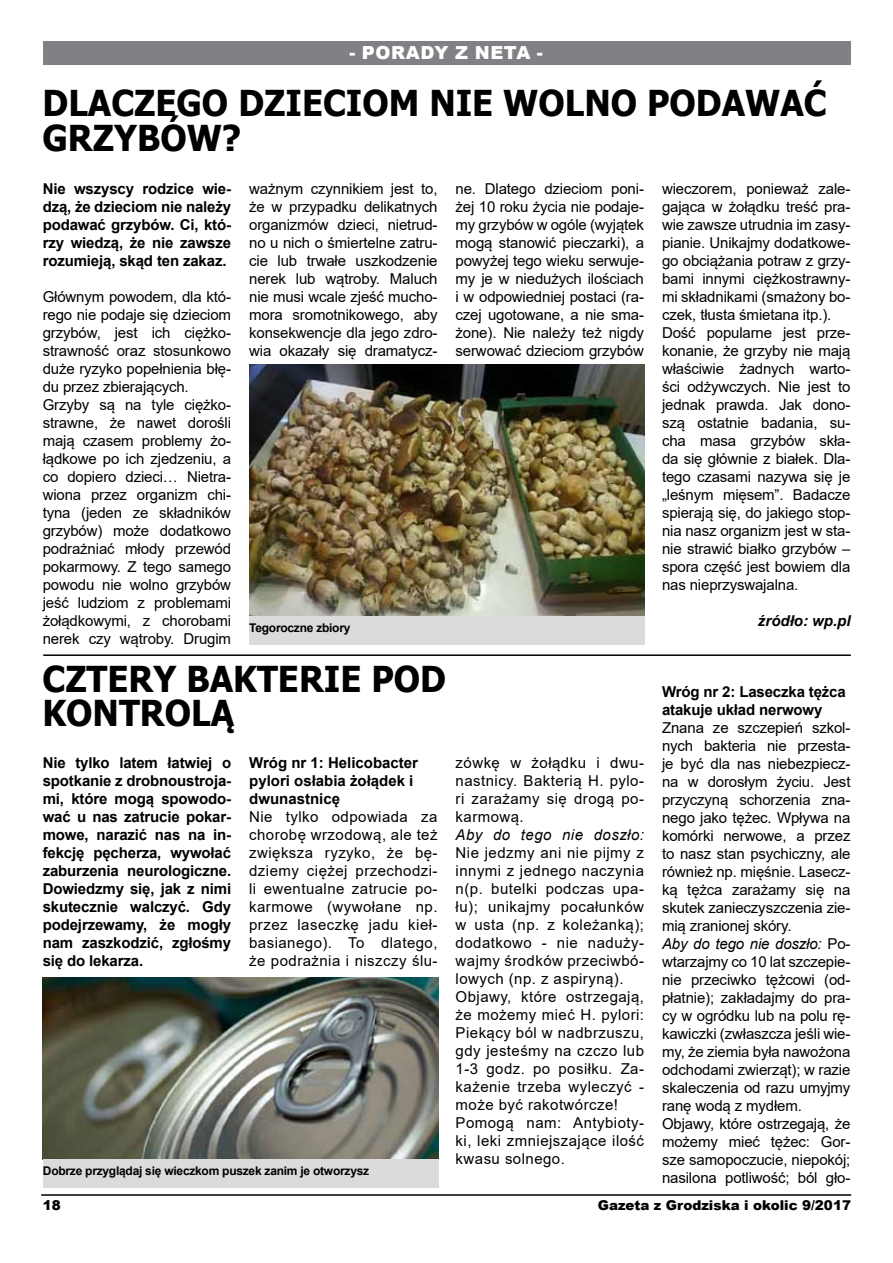
<style>
.page{position:relative;width:893px;height:1263px;background:#fff}
.page>*{position:absolute;margin:0;border:0;box-sizing:border-box;transform-origin:0 0}
.t1{font:700 35.7px/34.2px "Tahoma";color:#000;scale:.96 1}
.t2{font:900 18px "Arial";letter-spacing:.035em;color:#fff}
.t3{font:15px/18px "Arial";letter-spacing:-.01em;color:#000;text-align:justify}
.t4{font:700 15px/18px "Arial";letter-spacing:-.01em;color:#000;text-align:justify}
.t5{font:15px/18px "Arial";letter-spacing:.03em;color:#000}
.t6{font:italic 15px "Arial";letter-spacing:.03em;color:#000}
.t7{font:italic 700 15px "Arial";color:#000}
.t8{font:900 13.5px "Arial";color:#000}
.t9{font:700 12px "Arial";letter-spacing:-.02em;color:#000}
.s1{font-style:italic}
</style>
<div class="page">
<div style="left:43px;top:42px;width:807px;height:23px;background:#818084"></div>
<hr style="left:41px;top:1194px;width:810px;height:2px;background:#000">
<hr style="left:43px;top:654px;width:808px;height:2px;background:#000">
<img style="left:43px;top:978px;width:395px;height:181px">
<div style="left:43px;top:1160px;width:395px;height:28px;background:#d9dbdd"></div>
<img style="left:249px;top:365px;width:396px;height:252px">
<div style="left:249px;top:617px;width:396px;height:28px;background:#d9dbdd"></div>
<p class="t2" style="left:350px;top:39px;width:195px">- PORADY Z NETA -</p>
<h1 class="t1" style="left:42px;top:88px;width:818px">DLACZEGO DZIECIOM NIE WOLNO PODAWAĆ<br>GRZYBÓW?</h1>
<p class="t4" style="left:43px;top:180px;width:190px">Nie wszyscy rodzice wie&shy;dzą, że dzieciom nie należy podawać grzybów. Ci, któ&shy;rzy wiedzą, że nie zawsze rozumieją, skąd ten zakaz.</p>
<p class="t3" style="left:43px;top:287px;width:190px;text-align:left">Głównym powodem, dla któ&shy;rego nie podaje się dzieciom grzybów, jest ich ciężko&shy;strawność oraz stosunkowo duże ryzyko popełnienia błę&shy;du przez zbierających.<br>Grzyby są na tyle ciężko&shy;strawne, że nawet dorośli mają czasem problemy żo&shy;łądkowe po ich zjedzeniu, a co dopiero dzieci… Nietra&shy;wiona przez organizm chi&shy;tyna (jeden ze składników grzybów) może dodatkowo podrażniać młody przewód pokarmowy. Z tego samego powodu nie wolno grzybów jeść ludziom z problemami żołądkowymi, z chorobami nerek czy wątroby. Drugim</p>
<p class="t3" style="left:249px;top:179px;width:190px">ważnym czynnikiem jest to, że w przypadku delikatnych organizmów dzieci, nietrud&shy;no u nich o śmiertelne zatru&shy;cie lub trwałe uszkodzenie nerek lub wątroby. Maluch nie musi wcale zjeść mucho&shy;mora sromotnikowego, aby konsekwencje dla jego zdro&shy;wia okazały się dramatycz-</p>
<p class="t3" style="left:456px;top:179px;width:190px">ne. Dlatego dzieciom poni&shy;żej 10 roku życia nie podaje&shy;my grzybów w ogóle (wyjątek mogą stanowić pieczarki), a powyżej tego wieku serwuje&shy;my je w niedużych ilościach i w odpowiedniej postaci (ra&shy;czej ugotowane, a nie sma&shy;żone). Nie należy też nigdy serwować dzieciom grzybów</p>
<p class="t3" style="left:662px;top:179px;width:190px;text-align:left">wieczorem, ponieważ zale&shy;gająca w żołądku treść pra&shy;wie zawsze utrudnia im zasy&shy;pianie. Unikajmy dodatkowe&shy;go obciążania potraw z grzy&shy;bami innymi ciężkostrawny&shy;mi składnikami (smażony bo&shy;czek, tłusta śmietana itp.).<br>Dość popularne jest prze&shy;konanie, że grzyby nie mają właściwie żadnych warto&shy;ści odżywczych. Nie jest to jednak prawda. Jak dono&shy;szą ostatnie badania, su&shy;cha masa grzybów skła&shy;da się głównie z białek. Dla&shy;tego czasami nazywa się je „leśnym mięsem”. Badacze spierają się, do jakiego stop&shy;nia nasz organizm jest w sta&shy;nie strawić białko grzybów – spora część jest bowiem dla nas nieprzyswajalna.</p>
<p class="t7" style="left:758px;top:610px;width:94px">źródło: wp.pl</p>
<p class="t9" style="left:249px;top:619px;width:103px">Tegoroczne zbiory</p>
<h1 class="t1" style="left:43px;top:664px;width:422px">CZTERY BAKTERIE PO D<br>KONTROLĄ</h1>
<p class="t4" style="left:43px;top:754px;width:190px">Nie tylko latem łatwiej o spotkanie z drobnoustroja&shy;mi, które mogą spowodo&shy;wać u nas zatrucie pokar&shy;mowe, narazić nas na in&shy;fekcję pęcherza, wywołać zaburzenia neurologiczne.<br>Dowiedzmy się, jak z nimi skutecznie walczyć. Gdy podejrzewamy, że mogły nam zaszkodzić, zgłośmy się do lekarza.</p>
<p class="t4" style="left:249px;top:754px;width:170px;text-align:left">Wróg nr 1: Helicobacter pylori osłabia żołądek i dwunastnicę</p>
<p class="t3" style="left:249px;top:807px;width:190px">Nie tylko odpowiada za chorobę wrzodową, ale też zwiększa ryzyko, że bę&shy;dziemy ciężej przechodzi&shy;li ewentualne zatrucie po&shy;karmowe (wywołane np. przez laseczkę jadu kieł&shy;basianego). To dlatego, że podrażnia i niszczy ślu-</p>
<p class="t9" style="left:43px;top:1163px;width:328px">Dobrze przyglądaj się wieczkom puszek zanim je otworzysz</p>
<p class="t3" style="left:456px;top:753px;width:190px">zówkę w żołądku i dwu&shy;nastnicy. Bakterią H. pylo&shy;ri zarażamy się drogą po&shy;karmową.</p>
<p class="t6" style="left:456px;top:825px;width:190px">Aby do tego nie doszło:</p>
<p class="t5" style="left:456px;top:843px;width:190px">Nie jedzmy ani nie pijmy z innymi z jednego naczynia n(p. butelki podczas upa&shy;łu); unikajmy pocałunków w usta (np. z koleżanką); dodatkowo - nie naduży&shy;wajmy środków przeciwbó&shy;lowych (np. z aspiryną).<br>Objawy, które ostrzegają, że możemy mieć H. pylori:<br>Piekący ból w nadbrzuszu, gdy jesteśmy na czczo lub<br>1-3 godz. po posiłku. Za&shy;każenie trzeba wyleczyć - może być rakotwórcze!<br>Pomogą nam: Antybioty&shy;ki, leki zmniejszające ilość kwasu solnego.</p>
<p class="t4" style="left:662px;top:683px;width:185px">Wróg nr 2: Laseczka tężca atakuje układ nerwowy</p>
<p class="t3" style="left:662px;top:719px;width:190px;text-align:left">Znana ze szczepień szkol&shy;nych bakteria nie przesta&shy;je być dla nas niebezpiecz&shy;na w dorosłym życiu. Jest przyczyną schorzenia zna&shy;nego jako tężec. Wpływa na komórki nerwowe, a przez to nasz stan psychiczny, ale również np. mięśnie. Lasecz&shy;ką tężca zarażamy się na skutek zanieczyszczenia zie&shy;mią zranionej skóry.<br><span class="s1">Aby do tego nie doszło:</span> Po&shy;wtarzajmy co 10 lat szczepie&shy;nie przeciwko tężcowi (od&shy;płatnie); zakładajmy do pra&shy;cy w ogródku lub na polu rę&shy;kawiczki (zwłaszcza jeśli wie&shy;my, że ziemia była nawożona odchodami zwierząt); w razie skaleczenia od razu umyjmy ranę wodą z mydłem.<br>Objawy, które ostrzegają, że możemy mieć tężec: Gor&shy;sze samopoczucie, niepokój; nasilona potliwość; ból gło-</p>
<p class="t8" style="left:43px;top:1195px;width:20px">18</p>
<p class="t8" style="left:598px;top:1196px;width:255px">Gazeta z Grodziska i okolic 9/2017</p>
</div>
